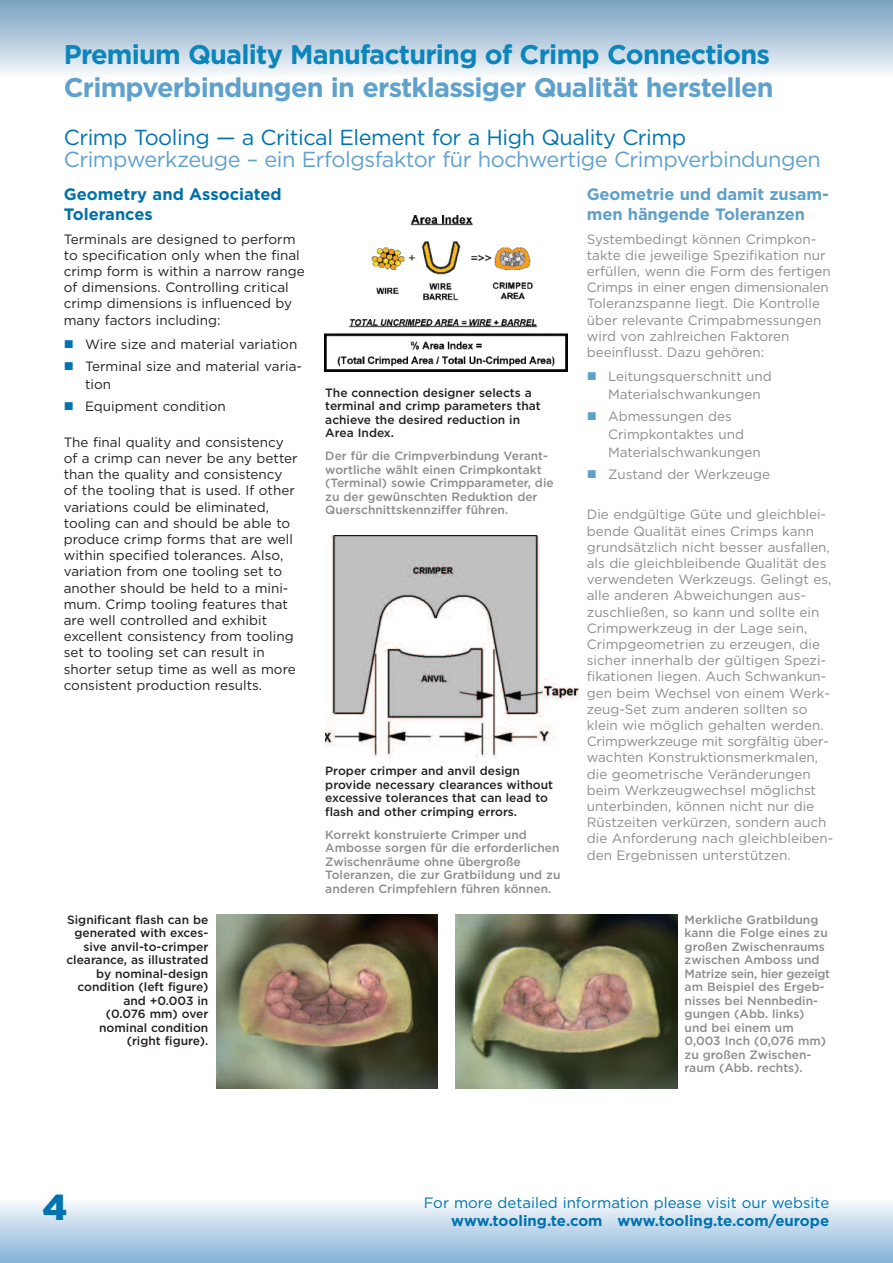
<style>
.page{position:relative;width:893px;height:1263px;background:#fff}
.page>*{position:absolute;margin:0;border:0;box-sizing:border-box;transform-origin:0 0}
.t1{font:900 36px "Gotham";color:#0073ae}
.t2{font:700 27px "Gotham";letter-spacing:-.03em;color:#5fa1cd}
.t3{font:700 27px "Gotham";letter-spacing:-.03em;color:#0c85bb}
.t4{font:21.75px "Gotham";letter-spacing:-.02em;color:#5fa1cd}
.t5{font:21.75px "Gotham";letter-spacing:-.02em;color:#0073ae}
.t6{font:700 16.5px/19.8px "Gotham";letter-spacing:-.005em;color:#60a0c8}
.t7{font:700 16.5px/19.8px "Gotham";color:#0071a7}
.t8{font:15px "Gotham";color:#0073ae}
.t9{font:700 15px "Gotham";color:#0073ae}
.t10{font:13.5px/16.2px "Gotham";color:#8a8c8f}
.t11{font:13.5px/16.2px "Gotham";color:#231f20}
.t12{font:500 12px/13.5px "Gotham";color:#8a8c8f}
.t13{font:500 12px/13.5px "Gotham";color:#231f20}
</style>
<div class="page">
<div style="left:0;top:1199px;width:893px;height:64px;background:linear-gradient(to bottom,#f8fafc,#86b3d8)"></div>
<div style="left:0;top:0;width:893px;height:77px;background:linear-gradient(to bottom,#76a1c0,#f5f7fb)"></div>
<img style="left:325px;top:216px;width:242px;height:156px">
<img style="left:325px;top:535px;width:255px;height:223px">
<img style="left:217px;top:914px;width:221px;height:175px">
<img style="left:456px;top:914px;width:221px;height:175px">
<h2 class="t3" style="left:64px;top:45px;width:708px">Premium Quality Manufacturing of Crimp Connections</h2>
<h2 class="t2" style="left:64px;top:78px;width:711px">Crimpverbindungen in erstklassiger Qualität herstellen</h2>
<h3 class="t5" style="left:64px;top:130px;width:624px">Crimp Tooling — a Critical Element for a High Quality Crimp</h3>
<h3 class="t4" style="left:64px;top:152px;width:759px">Crimpwerkzeuge – ein Erfolgsfaktor für hochwertige Crimpverbindungen</h3>
<p class="t7" style="left:64px;top:186px;width:219px">Geometry and Associated<br>Tolerances</p>
<p class="t11" style="left:64px;top:232px;width:242px">Terminals are designed to perform to specification only when the final crimp form is within a narrow range of dimensions. Controlling critical crimp dimensions is influenced by many factors including:</p>
<p class="t11" style="left:85px;top:334px;width:218px;line-height:22.2px">Wire size and material variation<br>Terminal size and material varia-</p>
<p class="t11" style="left:85px;top:374px;width:142px;line-height:22.2px">tion<br>Equipment condition</p>
<p class="t11" style="left:64px;top:435px;width:235px">The final quality and consistency of a crimp can never be any better than the quality and consistency of the tooling that is used. If other variations could be eliminated, tooling can and should be able to produce crimp forms that are well within specified tolerances. Also, variation from one tooling set to another should be held to a mini&shy;mum. Crimp tooling features that are well controlled and exhibit excellent consistency from tooling set to tooling set can result in shorter setup time as well as more consistent production results.</p>
<p class="t13" style="left:325px;top:387px;width:217px">The connection designer selects a terminal and crimp parameters that achieve the desired reduction in<br>Area Index.</p>
<p class="t12" style="left:325px;top:450px;width:230px">Der für die Crimpverbindung Verant&shy;wortliche wählt einen Crimpkontakt (Terminal) sowie Crimpparameter, die zu der gewünschten Reduktion der Querschnittskennziffer führen.</p>
<p class="t13" style="left:325px;top:765px;width:229px">Proper crimper and anvil design provide necessary clearances without excessive tolerances that can lead to flash and other crimping errors.</p>
<p class="t12" style="left:325px;top:829px;width:237px">Korrekt konstruierte Crimper und Ambosse sorgen für die erforderlichen Zwischenräume ohne übergroße Toleranzen, die zur Gratbildung und zu anderen Crimpfehlern führen können.</p>
<p class="t6" style="left:587px;top:186px;width:244px">Geometrie und damit zusam&shy;men hängende Toleranzen</p>
<p class="t10" style="left:587px;top:232px;width:245px">Systembedingt können Crimpkon&shy;takte die jeweilige Spezifikation nur erfüllen, wenn die Form des fertigen Crimps in einer engen dimensionalen Toleranzspanne liegt. Die Kontrolle über relevante Crimpabmessungen wird von zahlreichen Faktoren beeinflusst. Dazu gehören:</p>
<p class="t10" style="left:608px;top:368px;width:165px;line-height:18px">Leitungsquerschnitt und<br>Materialschwankungen</p>
<p class="t10" style="left:608px;top:408px;width:154px;line-height:18px">Abmessungen des<br>Crimpkontaktes und<br>Materialschwankungen</p>
<p class="t10" style="left:608px;top:468px;width:163px">Zustand der Werkzeuge</p>
<p class="t10" style="left:587px;top:508px;width:248px">Die endgültige Güte und gleichblei&shy;bende Qualität eines Crimps kann grundsätzlich nicht besser ausfallen, als die gleichbleibende Qualität des verwendeten Werkzeugs. Gelingt es, alle anderen Abweichungen aus&shy;zuschließen, so kann und sollte ein Crimpwerkzeug in der Lage sein, Crimpgeometrien zu erzeugen, die sicher innerhalb der gültigen Spezi&shy;fikationen liegen. Auch Schwankun&shy;gen beim Wechsel von einem Werk&shy;zeug-Set zum anderen sollten so klein wie möglich gehalten werden.<br>Crimpwerkzeuge mit sorgfältig über&shy;wachten Konstruktionsmerkmalen, die geometrische Veränderungen beim Werkzeugwechsel möglichst unterbinden, können nicht nur die Rüstzeiten verkürzen, sondern auch die Anforderung nach gleichbleiben&shy;den Ergebnissen unterstützen.</p>
<p class="t13" style="left:66px;top:914px;width:143px;text-align:right">Significant flash can be generated with exces&shy;sive anvil-to-crimper clearance, as illustrated by nominal-design condition (left figure) and +0.003 in<br>(0.076 mm) over nominal condition (right figure).</p>
<p class="t12" style="left:685px;top:914px;width:147px">Merkliche Gratbildung kann die Folge eines zu großen Zwischenraums zwischen Amboss und<br>Matrize sein, hier gezeigt am Beispiel des Ergeb&shy;nisses bei Nennbedin&shy;gungen (Abb. links) und bei einem um<br>0,003 Inch (0,076 mm) zu großen Zwischen&shy;raum (Abb. rechts).</p>
<h1 class="t1" style="left:43px;top:1194px;width:26px">4</h1>
<p class="t8" style="left:424px;top:1197px;width:407px">For more detailed information please visit our website</p>
<p class="t9" style="left:451px;top:1215px;width:379px">www.tooling.te.com www.tooling.te.com/europe</p>
</div>
